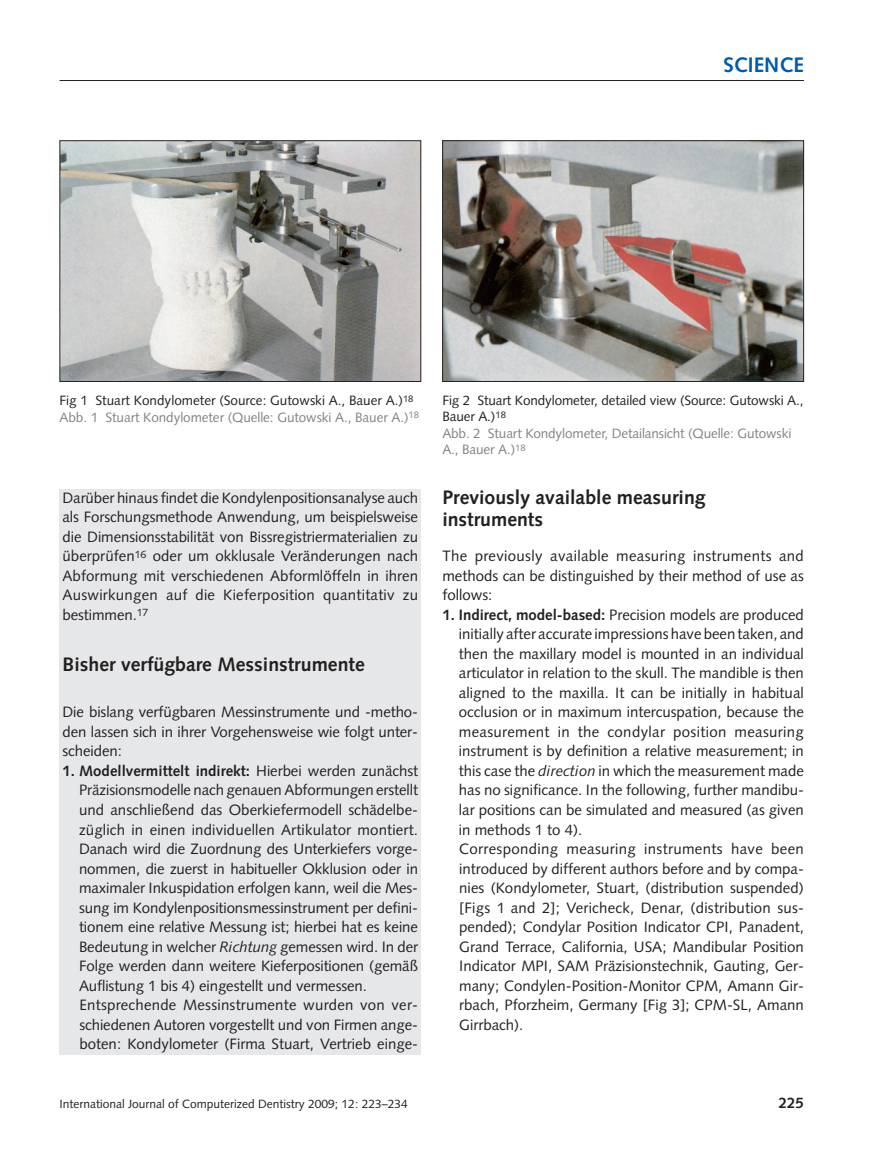
<style>
.page{position:relative;width:872px;height:1170px;background:#fff}
.page>*{position:absolute;margin:0;border:0;box-sizing:border-box;transform-origin:0 0}
.t1{font:700 21px "Syntax";color:#015aaa}
.t2{font:700 19.5px/22.5px "Syntax";color:#231f20}
.t3{font:15px/19.5px "Syntax";color:#231f20;text-align:justify}
.t4{font:700 15px "Syntax";color:#231f20}
.t5{font:13.5px/16.5px "Syntax";letter-spacing:-.01em;color:#808285}
.t6{font:12px "Syntax";color:#231f20}
.s1{color:#231f20}
.s2{font-weight:700}
.s3{font-style:italic}
</style>
<div class="page">
<div style="left:60px;top:489px;width:361px;height:565px;background:#e6e7e9"></div>
<hr style="left:60px;top:80px;width:744px;height:1px;background:#231f20">
<img style="left:62px;top:142px;width:357px;height:238px">
<div style="left:60px;top:140px;width:361px;height:242px;border:1px solid #231f20"></div>
<img style="left:444px;top:142px;width:358px;height:238px">
<div style="left:442px;top:140px;width:362px;height:242px;border:1px solid #231f20"></div>
<h1 class="t1" style="left:723px;top:56px;width:82px">SCIENCE</h1>
<p class="t5" style="left:60px;top:393px;width:361px"><span class="s1">Fig 1 Stuart Kondylometer (Source: Gutowski A., Bauer A.)</span><sup>18<br></sup>Abb. 1 Stuart Kondylometer (Quelle: Gutowski A., Bauer A.)<sup>18</sup></p>
<p class="t5" style="left:442px;top:393px;width:363px"><span class="s1">Fig 2 Stuart Kondylometer, detailed view (Source: Gutowski A., Bauer A.)</span><sup>18<br></sup>Abb. 2 Stuart Kondylometer, Detailansicht (Quelle: Gutowski A., Bauer A.)<sup>18</sup></p>
<p class="t3" style="left:63px;top:489px;width:357px">Darüber hinaus findet die Kondylenpositionsanalyse auch als Forschungsmethode Anwendung, um beispielsweise die Dimensionsstabilität von Bissregistriermaterialien zu überprüfen<sup>16</sup> oder um okklusale Veränderungen nach Abformung mit verschiedenen Abformlöffeln in ihren Auswirkungen auf die Kieferposition quantitativ zu bestimmen.<sup>17</sup></p>
<h2 class="t2" style="left:63px;top:654px;width:304px">Bisher verfügbare Messinstrumente</h2>
<p class="t3" style="left:63px;top:704px;width:357px">Die bislang verfügbaren Messinstrumente und -metho&shy;den lassen sich in ihrer Vorgehensweise wie folgt unter&shy;scheiden:</p>
<p class="t3" style="left:79px;top:762px;width:340px;text-align:left;text-indent:-16px"><span class="s2">1. Modellvermittelt indirekt:</span> Hierbei werden zunächst Präzisionsmodelle nach genauen Abformungen erstellt und anschließend das Oberkiefermodell schädelbe&shy;züglich in einen individuellen Artikulator montiert.<br>Danach wird die Zuordnung des Unterkiefers vorge&shy;nommen, die zuerst in habitueller Okklusion oder in maximaler Inkuspidation erfolgen kann, weil die Mes&shy;sung im Kondylenpositionsmessinstrument per defini&shy;tionem eine relative Messung ist; hierbei hat es keine Bedeutung in welcher <span class="s3">Richtung</span> gemessen wird. In der Folge werden dann weitere Kieferpositionen (gemäß Auflistung 1 bis 4) eingestellt und vermessen.<br>Entsprechende Messinstrumente wurden von ver&shy;schiedenen Autoren vorgestellt und von Firmen ange&shy;boten: Kondylometer (Firma Stuart, Vertrieb einge-</p>
<p class="t6" style="left:60px;top:1098px;width:350px">International Journal of Computerized Dentistry 2009; 12: 223–234</p>
<h2 class="t2" style="left:442px;top:487px;width:265px">Previously available measuring instruments</h2>
<p class="t3" style="left:442px;top:548px;width:363px">The previously available measuring instruments and methods can be distinguished by their method of use as follows:</p>
<p class="t3" style="left:459px;top:606px;width:346px;text-align:left;text-indent:-16px"><span class="s2">1. Indirect, model-based:</span> Precision models are produced initially after accurate impressions have been taken, and then the maxillary model is mounted in an individual articulator in relation to the skull. The mandible is then aligned to the maxilla. It can be initially in habitual occlusion or in maximum intercuspation, because the measurement in the condylar position measuring instrument is by definition a relative measurement; in this case the <span class="s3">direction</span> in which the measurement made has no significance. In the following, further mandibu&shy;lar positions can be simulated and measured (as given in methods 1 to 4).<br>Corresponding measuring instruments have been introduced by different authors before and by compa&shy;nies (Kondylometer, Stuart, (distribution suspended) [Figs 1 and 2]; Vericheck, Denar, (distribution sus&shy;pended); Condylar Position Indicator CPI, Panadent, Grand Terrace, California, USA; Mandibular Position Indicator MPI, SAM Präzisionstechnik, Gauting, Ger&shy;many; Condylen-Position-Monitor CPM, Amann Gir&shy;rbach, Pforzheim, Germany [Fig 3]; CPM-SL, Amann Girrbach).</p>
<p class="t4" style="left:779px;top:1096px;width:27px">225</p>
</div>
